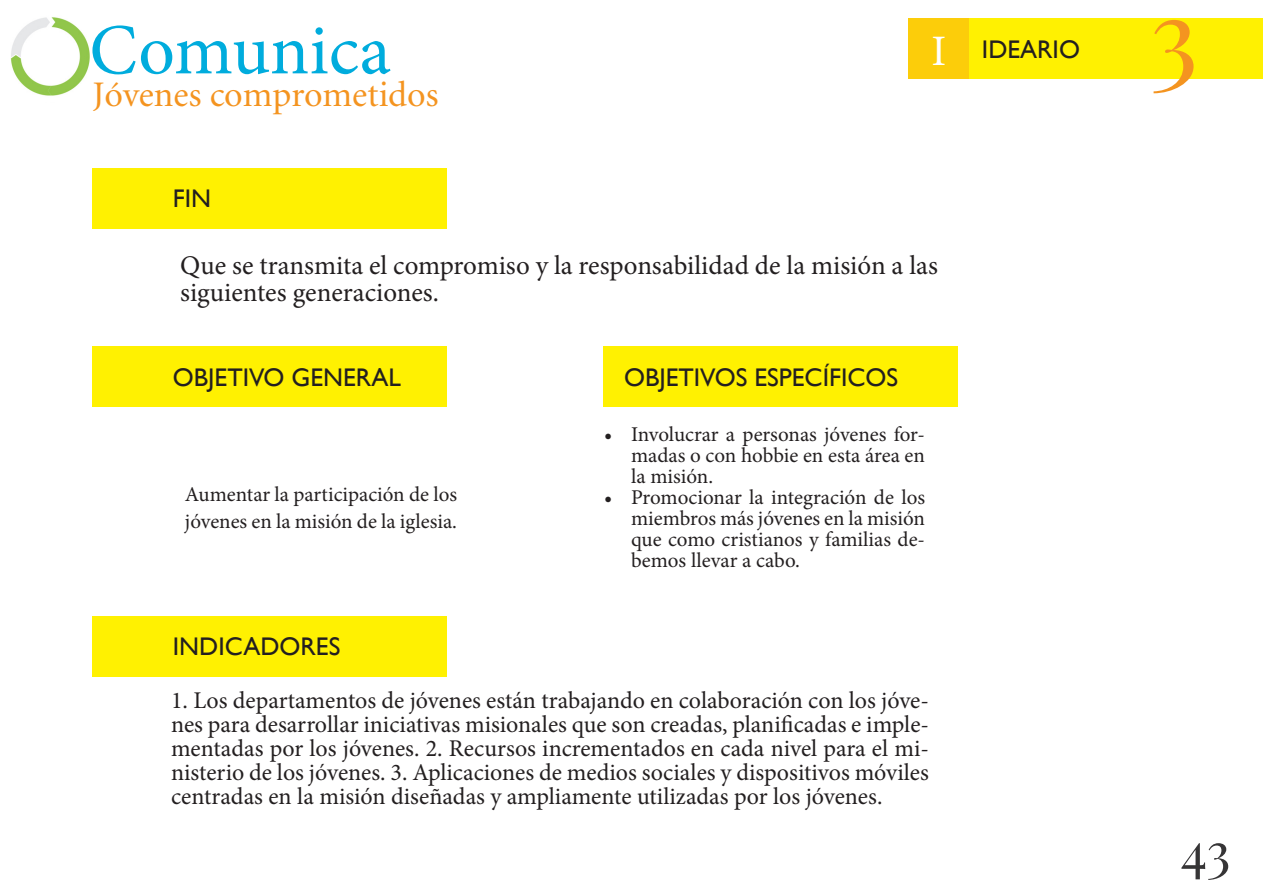
<style>
.page{position:relative;width:1263px;height:893px;background:#fff}
.page>*{position:absolute;margin:0;border:0;box-sizing:border-box;transform-origin:0 0}
.t1{font:108px "Playfair Display";color:#f49420}
.t2{font:72px "Minion Pro";color:#00acdd}
.t3{font:54px "Playfair Display";color:#363536}
.t4{font:36px "Minion";color:#f49420}
.t5{font:27px/27px "Minion Pro";color:#231f20}
.t6{font:25.5px "Gill Sans";color:#231f20}
.t7{font:24px/24px "Minion Pro";color:#231f20;text-align:justify}
.t8{font:21px/21px "Minion Pro";color:#231f20;text-align:justify}
.s1{font-family:"Minion Pro";font-size:43.5px;color:#fff}
</style>
<div class="page">
<img style="left:10px;top:17px;width:80px;height:79px">
<div style="left:908px;top:19px;width:354px;height:60px;background:#fff101"></div>
<div style="left:908px;top:19px;width:61px;height:60px;background:#fccd0a"></div>
<div style="left:92px;top:168px;width:354px;height:60px;background:#fff101"></div>
<div style="left:92px;top:346px;width:354px;height:61px;background:#fff101"></div>
<div style="left:604px;top:346px;width:354px;height:61px;background:#fff101"></div>
<div style="left:92px;top:616px;width:354px;height:61px;background:#fff101"></div>
<h2 class="t2" style="left:89px;top:2px;width:303px">Comunica</h2>
<p class="t6" style="left:931px;top:34px;width:150px"><span class="s1">I</span> IDEARIO</p>
<h3 class="t4" style="left:92px;top:77px;width:347px">Jóvenes comprometidos</h3>
<p class="t6" style="left:173px;top:183px;width:40px">FIN</p>
<p class="t5" style="left:180px;top:252px;width:759px">Que se transmita el compromiso y la responsabilidad de la misión a las siguientes generaciones.</p>
<p class="t6" style="left:173px;top:362px;width:229px">OBJETIVO GENERAL</p>
<p class="t6" style="left:624px;top:362px;width:276px">OBJETIVOS ESPECÍFICOS</p>
<p class="t8" style="left:185px;top:481px;width:274px;line-height:27px">Aumentar la participación de los jóvenes en la misión de la iglesia.</p>
<p class="t6" style="left:173px;top:632px;width:169px">INDICADORES</p>
<p class="t8" style="left:631px;top:424px;width:296px;text-indent:-27px">• Involucrar a personas jóvenes for&shy;madas o con hobbie en esta área en la misión.</p>
<p class="t8" style="left:631px;top:487px;width:296px;text-indent:-27px">• Promocionar la integración de los miembros más jóvenes en la misión que como cristianos y familias de&shy;bemos llevar a cabo.</p>
<p class="t7" style="left:171px;top:688px;width:759px">1. Los departamentos de jóvenes están trabajando en colaboración con los jóve&shy;nes para desarrollar iniciativas misionales que son creadas, planificadas e imple&shy;mentadas por los jóvenes. 2. Recursos incrementados en cada nivel para el mi&shy;nisterio de los jóvenes. 3. Aplicaciones de medios sociales y dispositivos móviles centradas en la misión diseñadas y ampliamente utilizadas por los jóvenes.</p>
<h1 class="t1" style="left:1149px;top:-31px;width:50px">3</h1>
<h3 class="t3" style="left:1180px;top:818px;width:52px">43</h3>
</div>
